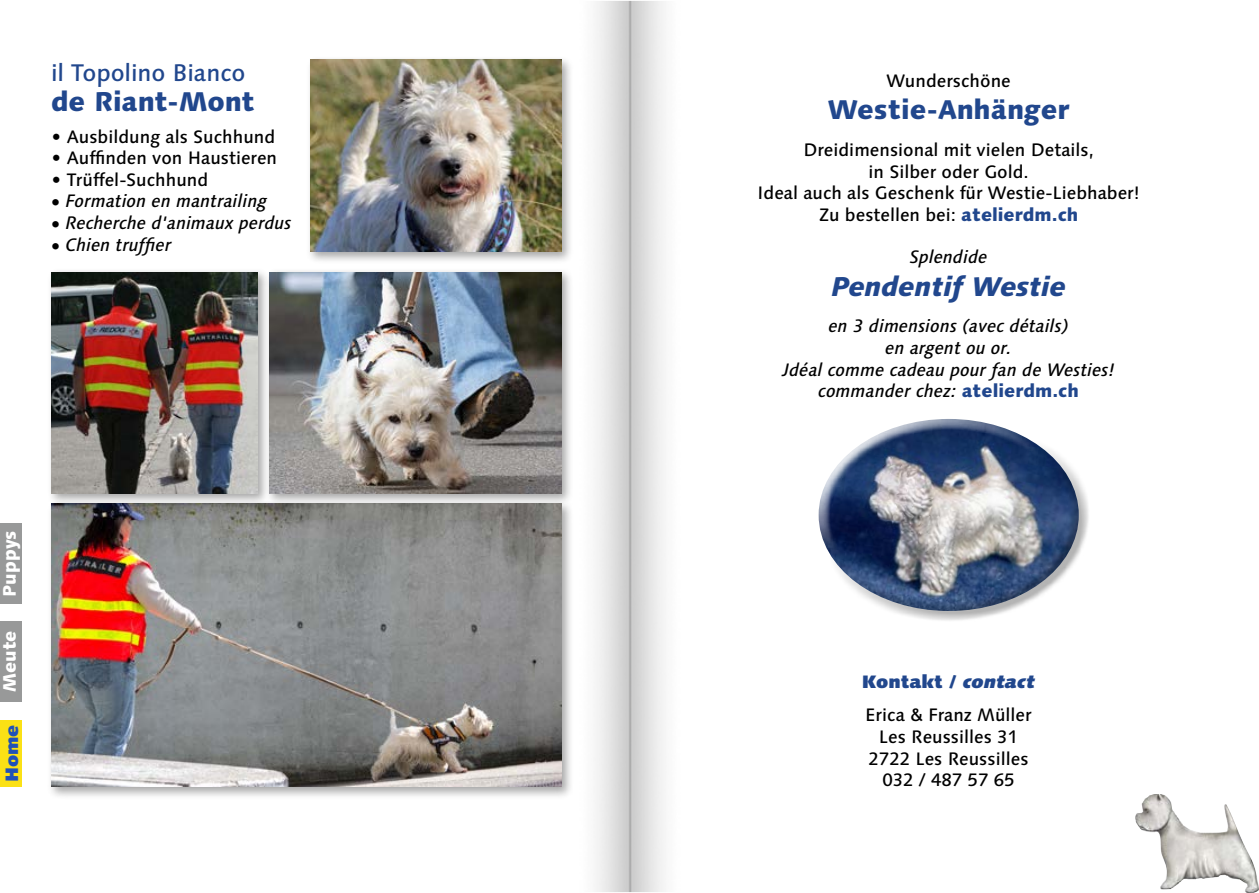
<style>
.page{position:relative;width:1259px;height:893px;background:#fff}
.page>*{position:absolute;margin:0;border:0;box-sizing:border-box;transform-origin:0 0}
.t1{font:800 27px "Linotype Syntax";color:#21478d}
.t2{font:italic 800 27px "Linotype Syntax";color:#21478d}
.t3{font:500 24px "Linotype Syntax";letter-spacing:-.005em;color:#21478d}
.t4{font:500 18px/21.6px "Linotype Syntax";color:#000;text-align:center}
.t5{font:italic 500 18px/21.6px "Linotype Syntax";color:#000;text-align:center}
.t6{font:800 18px "Linotype Syntax";color:#fff}
.t7{font:900 18px "Linotype Syntax";color:#1f51b8}
.s1{font-weight:800;color:#21478d}
.s2{font-weight:800;font-style:normal;color:#21478d}
.s3{font-weight:900;color:#21478d}
.s4{font-weight:900;font-style:italic;color:#21478d}
</style>
<div class="page">
<img style="left:595px;top:2px;width:70px;height:889px">
<img style="left:1135px;top:794px;width:124px;height:99px">
<div style="left:0;top:720px;width:22px;height:67px;background:#fbe115"></div>
<div style="left:0;top:621px;width:22px;height:81px;background:#989999"></div>
<div style="left:0;top:523px;width:22px;height:81px;background:#989999"></div>
<div style="left:47px;top:500px;width:526px;height:299px;background:#000;opacity:.35"></div>
<img style="left:51px;top:506px;width:510px;height:281px">
<div style="left:306px;top:56px;width:268px;height:208px;background:#000;opacity:.35"></div>
<img style="left:310px;top:60px;width:251px;height:192px">
<div style="left:265px;top:268px;width:309px;height:238px;background:#000;opacity:.35"></div>
<img style="left:270px;top:272px;width:291px;height:221px">
<div style="left:47px;top:268px;width:223px;height:238px;background:#000;opacity:.35"></div>
<img style="left:51px;top:272px;width:206px;height:221px">
<div style="left:808px;top:408px;width:250px;height:169px;background:#fff;opacity:.95"></div>
<div style="left:828px;top:439px;width:261px;height:183px;background:#000;opacity:.3"></div>
<h2 class="t3" style="left:51px;top:58px;width:196px">il Topolino Bianco</h2>
<h1 class="t1" style="left:51px;top:85px;width:205px">de Riant-Mont</h1>
<p class="t4" style="left:51px;top:126px;width:226px">• Ausbildung als Suchhund</p>
<p class="t4" style="left:51px;top:147px;width:228px">• Auffinden von Haustieren</p>
<p class="t4" style="left:51px;top:169px;width:159px">• Trüffel-Suchhund</p>
<p class="t5" style="left:51px;top:190px;width:218px">• Formation en mantrailing</p>
<p class="t5" style="left:51px;top:212px;width:242px">• Recherche d'animaux perdus</p>
<p class="t5" style="left:51px;top:234px;width:122px">• Chien truffier</p>
<p class="t6" style="left:-2px;top:597px;width:68px;rotate:-90deg">Puppys</p>
<p class="t6" style="left:-2px;top:692px;width:63px;rotate:-90deg">Meute</p>
<p class="t7" style="left:0;top:782px;width:59px;rotate:-90deg">Home</p>
<p class="t4" style="left:886px;top:70px;width:126px">Wunderschöne</p>
<h1 class="t1" style="left:827px;top:93px;width:244px">Westie-Anhänger</h1>
<p class="t4" style="left:757px;top:139px;width:384px">Dreidimensional mit vielen Details,<br>in Silber oder Gold.<br>Ideal auch als Geschenk für Westie-Liebhaber!<br>Zu bestellen bei: <span class="s1">atelierdm.ch</span></p>
<p class="t5" style="left:909px;top:246px;width:79px">Splendide</p>
<h1 class="t2" style="left:831px;top:269px;width:236px">Pendentif Westie</h1>
<p class="t5" style="left:782px;top:315px;width:333px">en 3 dimensions (avec détails)<br>en argent ou or.<br>Jdéal comme cadeau pour fan de Westies! commander chez: <span class="s2">atelierdm.ch</span></p>
<p class="t4" style="left:861px;top:665px;width:175px;line-height:33.6px;text-align:left"><span class="s3">Kontakt /</span> <span class="s4">contact<br></span>Erica &amp; Franz Müller</p>
<p class="t4" style="left:868px;top:726px;width:162px">Les Reussilles 31<br>2722 Les Reussilles<br>032 / 487 57 65</p>
</div>
